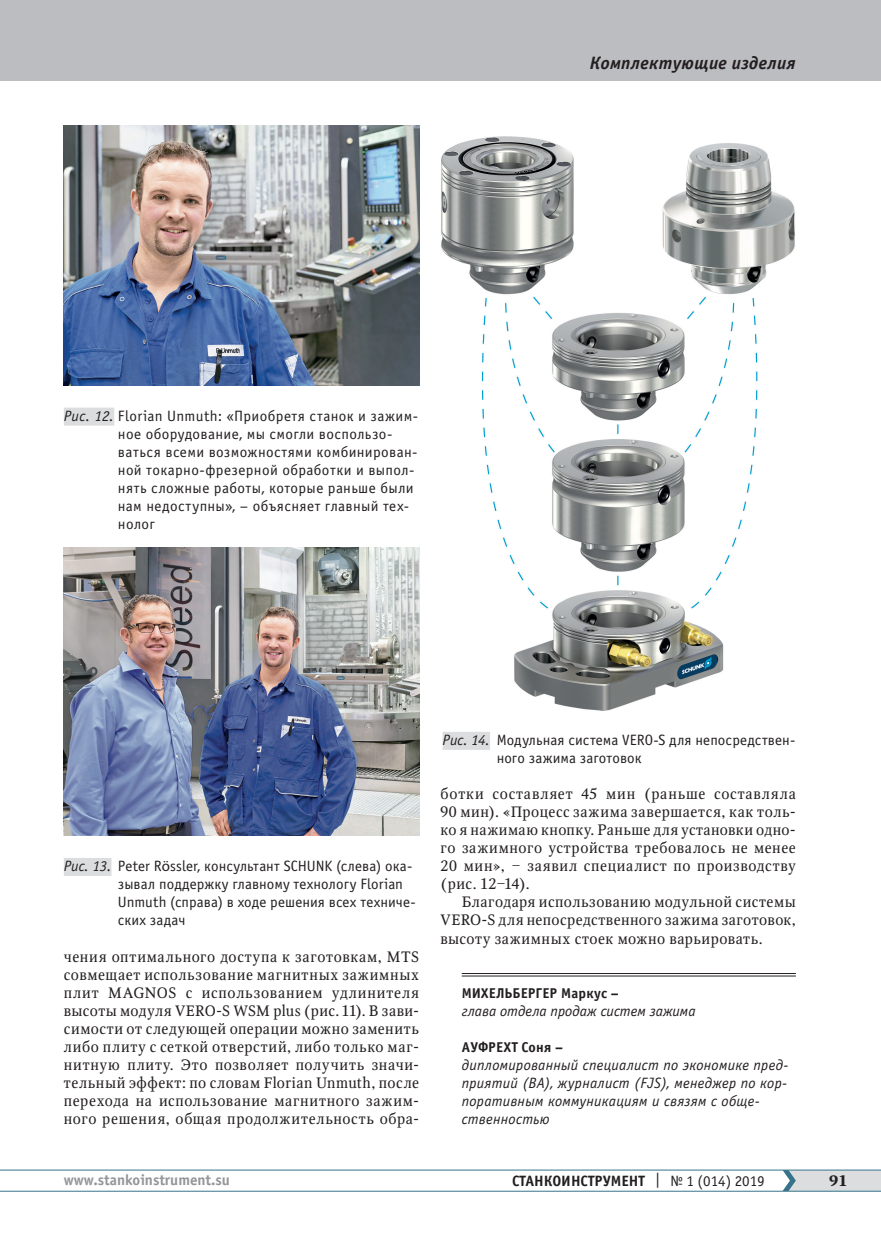
<style>
.page{position:relative;width:881px;height:1234px;background:#fff}
.page>*{position:absolute;margin:0;border:0;box-sizing:border-box;transform-origin:0 0}
.t1{font:italic 700 18px "Officina Sans C";letter-spacing:.015em;color:#231f20}
.t2{font:15px/18px "Octava";letter-spacing:.04em;color:#231f20;text-align:justify}
.t3{font:15px/18px "Officina Sans C";letter-spacing:.02em;color:#231f20}
.t4{font:italic 15px/18px "Officina Sans C";letter-spacing:.015em;color:#231f20}
.t5{font:italic 15px "Officina Sans C";letter-spacing:-.005em;color:#231f20}
.t6{font:700 15px "Officina Sans C";color:#231f20}
.t7{font:700 15px "Officina Sans C";color:#939598}
.t8{font:700 15px "Octava";color:#231f20}
.t9{font:700 14.25px "Officina Sans C";letter-spacing:.01em;color:#231f20}
.s1{font-style:italic}
.s2{font-family:"Myriad Pro"}
.s3{font-weight:400}
</style>
<div class="page">
<hr style="left:0;top:1190px;width:880px;height:1px;background:#36738a">
<hr style="left:0;top:1169px;width:880px;height:1px;background:#36738a">
<svg style="left:782px;top:1169px;width:98px;height:21px;background:#cdd4d8"></svg>
<div style="left:0;top:0;width:880px;height:81px;background:#bcbdc0"></div>
<hr style="left:461px;top:973px;width:334px;height:1px;background:#231f20">
<hr style="left:461px;top:975px;width:334px;height:1px;background:#231f20">
<img style="left:64px;top:125px;width:355px;height:260px">
<img style="left:64px;top:547px;width:355px;height:288px">
<div style="left:64px;top:407px;width:50px;height:18px;background:#dcdddf"></div>
<div style="left:64px;top:857px;width:47px;height:18px;background:#dcdddf"></div>
<div style="left:442px;top:731px;width:48px;height:18px;background:#dcdddf"></div>
<img style="left:441px;top:136px;width:354px;height:575px">
<p class="t1" style="left:589px;top:53px;width:207px">Комплектующие изделия</p>
<p class="t3" style="left:118px;top:407px;width:301px;text-indent:-54px"><span class="s1">Рис. 12.</span> Florian Unmuth: «Приобретя станок и зажим&shy;ное оборудование, мы смогли воспользо&shy;ваться всеми возможностями комбинирован&shy;ной токарно-фрезерной обработки и выпол&shy;нять сложные работы, которые раньше были нам недоступны», – объясняет главный тех&shy;нолог</p>
<p class="t3" style="left:118px;top:857px;width:299px;text-indent:-54px"><span class="s1">Рис. 13.</span> Peter R<span class="s2">ö</span>ssler, консультант SCHUNK (слева) ока&shy;зывал поддержку главному технологу Florian Unmuth (справа) в ходе решения всех техниче&shy;ских задач</p>
<p class="t2" style="left:64px;top:947px;width:357px">чения оптимального доступа к заготовкам, MTS совмещает использование магнитных зажимных плит MAGNOS с использованием удлинителя высоты модуля VERO-S WSM plus (рис. 11). В зави&shy;симости от следующей операции можно заменить либо плиту с сеткой отверстий, либо только маг&shy;нитную плиту. Это позволяет получить значи&shy;тельный эффект: по словам Florian Unmuth, после перехода на использование магнитного зажим&shy;ного решения, общая продолжительность обра-</p>
<p class="t3" style="left:496px;top:731px;width:300px;text-indent:-54px"><span class="s1">Рис. 14.</span> Модульная система VERO-S для непосредствен&shy;ного зажима заготовок</p>
<p class="t2" style="left:440px;top:785px;width:357px">ботки составляет 45 мин (раньше составляла 90 мин). «Процесс зажима завершается, как толь&shy;ко я нажимаю кнопку. Раньше для установки одно&shy;го зажимного устройства требовалось не менее 20 мин», ‒ заявил специалист по производству (рис. 12‒14).</p>
<p class="t2" style="left:440px;top:893px;width:357px;text-indent:21px">Благодаря использованию модульной системы VERO-S для непосредственного зажима заготовок, высоту зажимных стоек можно варьировать.</p>
<p class="t9" style="left:461px;top:984px;width:158px">МИХЕЛЬБЕРГЕР Маркус –</p>
<p class="t5" style="left:461px;top:1002px;width:235px">глава отдела продаж систем зажима</p>
<p class="t9" style="left:461px;top:1038px;width:103px">АУФРЕХТ Соня –</p>
<p class="t4" style="left:461px;top:1055px;width:328px">дипломированный специалист по экономике пред&shy;приятий (BA), журналист (FJS), менеджер по кор&shy;поративным коммуникациям и связям с обще&shy;ственностью</p>
<p class="t7" style="left:64px;top:1171px;width:168px">www.stankoinstrument.su</p>
<p class="t6" style="left:512px;top:1171px;width:254px">СТАНКОИНСТРУМЕНТ <span class="s3">| № 1 (014) 2019</span></p>
<p class="t8" style="left:828px;top:1170px;width:20px">91</p>
</div>
